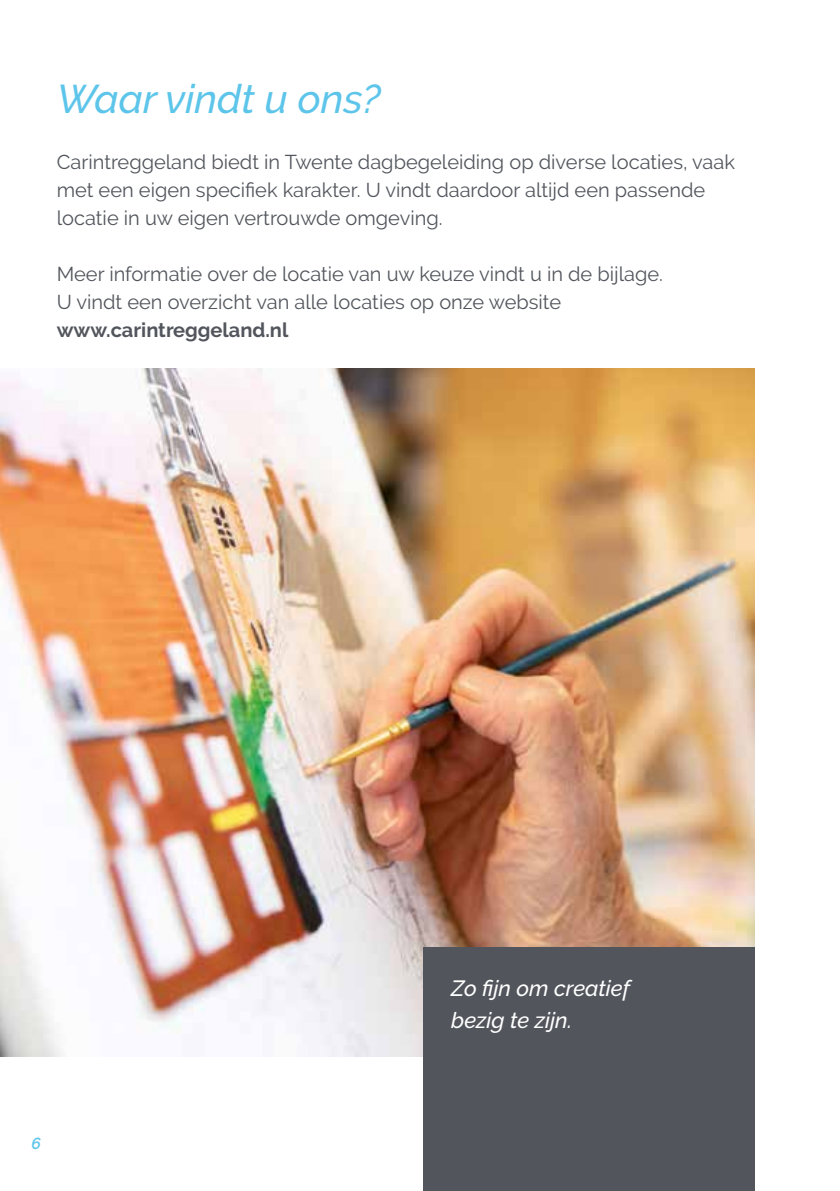
<style>
.page{position:relative;width:840px;height:1191px;background:#fff}
.page>*{position:absolute;margin:0;border:0;box-sizing:border-box;transform-origin:0 0}
.t1{font:italic 500 40px "Raleway";color:#5dc5ea}
.t2{font:italic 500 22px/32px "Raleway";color:#fff}
.t3{font:20px/28px "Raleway";color:#52555c}
.t4{font:700 20px "Raleway";color:#52555c}
.t5{font:italic 600 16px "Raleway";color:#5dc5ea}
</style>
<div class="page">
<img style="left:0;top:369px;width:754px;height:687px">
<div style="left:422px;top:947px;width:331px;height:244px;background:#52555c"></div>
<h1 class="t1" style="left:57px;top:75px;width:325px">Waar vindt u ons?</h1>
<p class="t3" style="left:57px;top:148px;width:679px">Carintreggeland biedt in Twente dagbegeleiding op diverse locaties, vaak met een eigen specifiek karakter. U vindt daardoor altijd een passende locatie in uw eigen vertrouwde omgeving.</p>
<p class="t3" style="left:57px;top:260px;width:607px">Meer informatie over de locatie van uw keuze vindt u in de bijlage.<br>U vindt een overzicht van alle locaties op onze website</p>
<p class="t4" style="left:57px;top:318px;width:233px">www.carintreggeland.nl</p>
<p class="t5" style="left:31px;top:1134px;width:11px">6</p>
<p class="t2" style="left:451px;top:972px;width:180px">Zo fijn om creatief bezig te zijn.</p>
</div>
